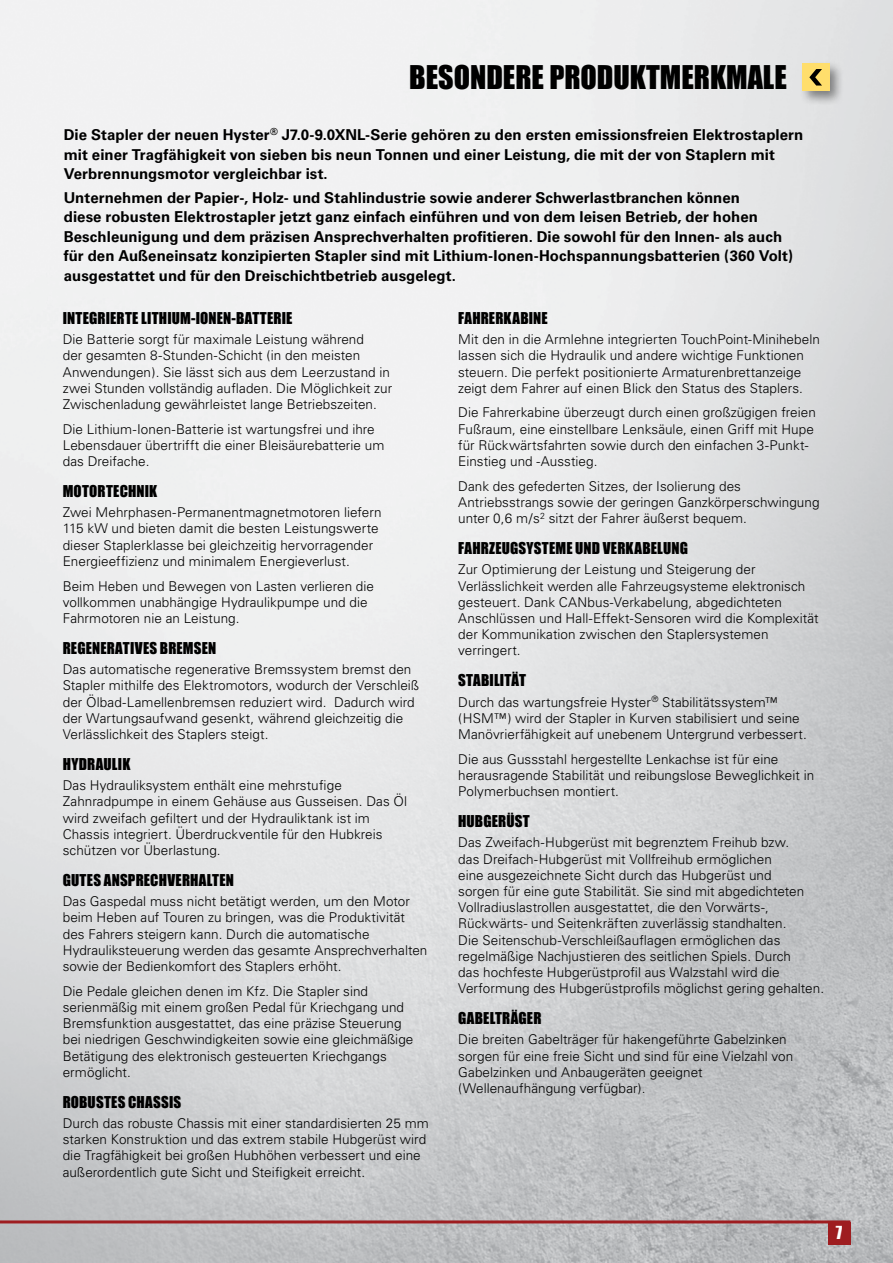
<style>
.page{position:relative;width:893px;height:1263px;background:#fff}
.page>*{position:absolute;margin:0;border:0;box-sizing:border-box;transform-origin:0 0}
.t1{font:30px "Impact";color:#000}
.t2{font:16.5px "Impact";color:#fff}
.t3{font:700 15px/19.5px "Univers";letter-spacing:.005em;color:#000}
.t4{font:15px "Impact";letter-spacing:.015em;color:#000}
.t5{font:300 13.5px/16.2px "Univers";letter-spacing:.005em;color:#000}
</style>
<div class="page">
<img style="left:0;top:0;width:893px;height:1263px">
<hr style="left:0;top:1222px;width:1px;height:41px;background:#545456">
<hr style="left:0;top:1220px;width:850px;height:3px;background:#9e1d20">
<div style="left:828px;top:1222px;width:22px;height:23px;background:#9e1d20"></div>
<div style="left:799px;top:61px;width:46px;height:45px;background:#000;opacity:.45"></div>
<div style="left:802px;top:64px;width:27px;height:27px;background:#ffde6c"></div>
<svg style="left:809px;top:69px;width:13px;height:17px"></svg>
<h1 class="t1" style="left:409px;top:54px;width:379px">BESONDERE PRODUKTMERKMALE</h1>
<p class="t3" style="left:64px;top:125px;width:741px">Die Stapler der neuen Hyster<sup>®</sup> J7.0-9.0XNL-Serie gehören zu den ersten emissionsfreien Elektrostaplern mit einer Tragfähigkeit von sieben bis neun Tonnen und einer Leistung, die mit der von Staplern mit<br>Verbrennungsmotor vergleichbar ist.</p>
<p class="t3" style="left:64px;top:188px;width:731px">Unternehmen der Papier-, Holz- und Stahlindustrie sowie anderer Schwerlastbranchen können<br>diese robusten Elektrostapler jetzt ganz einfach einführen und von dem leisen Betrieb, der hohen Beschleunigung und dem präzisen Ansprechverhalten profitieren. Die sowohl für den Innen- als auch für den Außeneinsatz konzipierten Stapler sind mit Lithium-Ionen-Hochspannungsbatterien (360 Volt) ausgestattet und für den Dreischichtbetrieb ausgelegt.</p>
<p class="t4" style="left:63px;top:306px;width:231px">INTEGRIERTE LITHIUM-IONEN-BATTERIE</p>
<p class="t5" style="left:63px;top:331px;width:331px">Die Batterie sorgt für maximale Leistung während<br>der gesamten 8-Stunden-Schicht (in den meisten Anwendungen). Sie lässt sich aus dem Leerzustand in zwei Stunden vollständig aufladen. Die Möglichkeit zur Zwischenladung gewährleistet lange Betriebszeiten.</p>
<p class="t5" style="left:63px;top:421px;width:323px">Die Lithium-Ionen-Batterie ist wartungsfrei und ihre<br>Lebensdauer übertrifft die einer Bleisäurebatterie um das Dreifache.</p>
<p class="t4" style="left:63px;top:479px;width:96px">MOTORTECHNIK</p>
<p class="t5" style="left:63px;top:504px;width:320px">Zwei Mehrphasen-Permanentmagnetmotoren liefern 115 kW und bieten damit die besten Leistungswerte dieser Staplerklasse bei gleichzeitig hervorragender Energieeffizienz und minimalem Energieverlust.</p>
<p class="t5" style="left:63px;top:578px;width:313px">Beim Heben und Bewegen von Lasten verlieren die vollkommen unabhängige Hydraulikpumpe und die<br>Fahrmotoren nie an Leistung.</p>
<p class="t4" style="left:63px;top:636px;width:155px">REGENERATIVES BREMSEN</p>
<p class="t5" style="left:63px;top:661px;width:358px">Das automatische regenerative Bremssystem bremst den Stapler mithilfe des Elektromotors, wodurch der Verschleiß der Ölbad-Lamellenbremsen reduziert wird. Dadurch wird der Wartungsaufwand gesenkt, während gleichzeitig die Verlässlichkeit des Staplers steigt.</p>
<p class="t4" style="left:63px;top:752px;width:69px">HYDRAULIK</p>
<p class="t5" style="left:63px;top:777px;width:346px">Das Hydrauliksystem enthält eine mehrstufige Zahnradpumpe in einem Gehäuse aus Gusseisen. Das Öl wird zweifach gefiltert und der Hydrauliktank ist im Chassis integriert. Überdruckventile für den Hubkreis schützen vor Überlastung.</p>
<p class="t4" style="left:63px;top:868px;width:173px">GUTES ANSPRECHVERHALTEN</p>
<p class="t5" style="left:63px;top:893px;width:366px">Das Gaspedal muss nicht betätigt werden, um den Motor beim Heben auf Touren zu bringen, was die Produktivität des Fahrers steigern kann. Durch die automatische Hydrauliksteuerung werden das gesamte Ansprechverhalten sowie der Bedienkomfort des Staplers erhöht.</p>
<p class="t5" style="left:63px;top:983px;width:352px">Die Pedale gleichen denen im Kfz. Die Stapler sind serienmäßig mit einem großen Pedal für Kriechgang und Bremsfunktion ausgestattet, das eine präzise Steuerung bei niedrigen Geschwindigkeiten sowie eine gleichmäßige Betätigung des elektronisch gesteuerten Kriechgangs ermöglicht.</p>
<p class="t4" style="left:63px;top:1090px;width:120px">ROBUSTES CHASSIS</p>
<p class="t5" style="left:63px;top:1115px;width:367px">Durch das robuste Chassis mit einer standardisierten 25 mm starken Konstruktion und das extrem stabile Hubgerüst wird die Tragfähigkeit bei großen Hubhöhen verbessert und eine außerordentlich gute Sicht und Steifigkeit erreicht.</p>
<p class="t4" style="left:458px;top:306px;width:91px">FAHRERKABINE</p>
<p class="t5" style="left:458px;top:331px;width:363px">Mit den in die Armlehne integrierten TouchPoint-Minihebeln lassen sich die Hydraulik und andere wichtige Funktionen steuern. Die perfekt positionierte Armaturenbrettanzeige zeigt dem Fahrer auf einen Blick den Status des Staplers.</p>
<p class="t5" style="left:458px;top:405px;width:359px">Die Fahrerkabine überzeugt durch einen großzügigen freien Fußraum, eine einstellbare Lenksäule, einen Griff mit Hupe für Rückwärtsfahrten sowie durch den einfachen 3-Punkt-Einstieg und -Ausstieg.</p>
<p class="t5" style="left:458px;top:478px;width:363px">Dank des gefederten Sitzes, der Isolierung des<br>Antriebsstrangs sowie der geringen Ganzkörperschwingung unter 0,6 m/s<sup>2</sup> sitzt der Fahrer äußerst bequem.</p>
<p class="t4" style="left:458px;top:536px;width:231px">FAHRZEUGSYSTEME UND VERKABELUNG</p>
<p class="t5" style="left:458px;top:561px;width:362px">Zur Optimierung der Leistung und Steigerung der Verlässlichkeit werden alle Fahrzeugsysteme elektronisch gesteuert. Dank CANbus-Verkabelung, abgedichteten Anschlüssen und Hall-Effekt-Sensoren wird die Komplexität der Kommunikation zwischen den Staplersystemen verringert.</p>
<p class="t4" style="left:458px;top:669px;width:69px">STABILITÄT</p>
<p class="t5" style="left:458px;top:694px;width:350px">Durch das wartungsfreie Hyster<sup>®</sup> Stabilitätssystem™ (HSM™) wird der Stapler in Kurven stabilisiert und seine<br>Manövrierfähigkeit auf unebenem Untergrund verbessert.</p>
<p class="t5" style="left:458px;top:751px;width:358px">Die aus Gussstahl hergestellte Lenkachse ist für eine herausragende Stabilität und reibungslose Beweglichkeit in<br>Polymerbuchsen montiert.</p>
<p class="t4" style="left:458px;top:809px;width:73px">HUBGERÜST</p>
<p class="t5" style="left:458px;top:834px;width:367px">Das Zweifach-Hubgerüst mit begrenztem Freihub bzw.<br>das Dreifach-Hubgerüst mit Vollfreihub ermöglichen<br>eine ausgezeichnete Sicht durch das Hubgerüst und<br>sorgen für eine gute Stabilität. Sie sind mit abgedichteten Vollradiuslastrollen ausgestattet, die den Vorwärts-, Rückwärts- und Seitenkräften zuverlässig standhalten.<br>Die Seitenschub-Verschleißauflagen ermöglichen das regelmäßige Nachjustieren des seitlichen Spiels. Durch<br>das hochfeste Hubgerüstprofil aus Walzstahl wird die Verformung des Hubgerüstprofils möglichst gering gehalten.</p>
<p class="t4" style="left:458px;top:1006px;width:85px">GABELTRÄGER</p>
<p class="t5" style="left:458px;top:1031px;width:337px">Die breiten Gabelträger für hakengeführte Gabelzinken sorgen für eine freie Sicht und sind für eine Vielzahl von Gabelzinken und Anbaugeräten geeignet (Wellenaufhängung verfügbar).</p>
<p class="t2" style="left:836px;top:1220px;width:8px">7</p>
</div>
